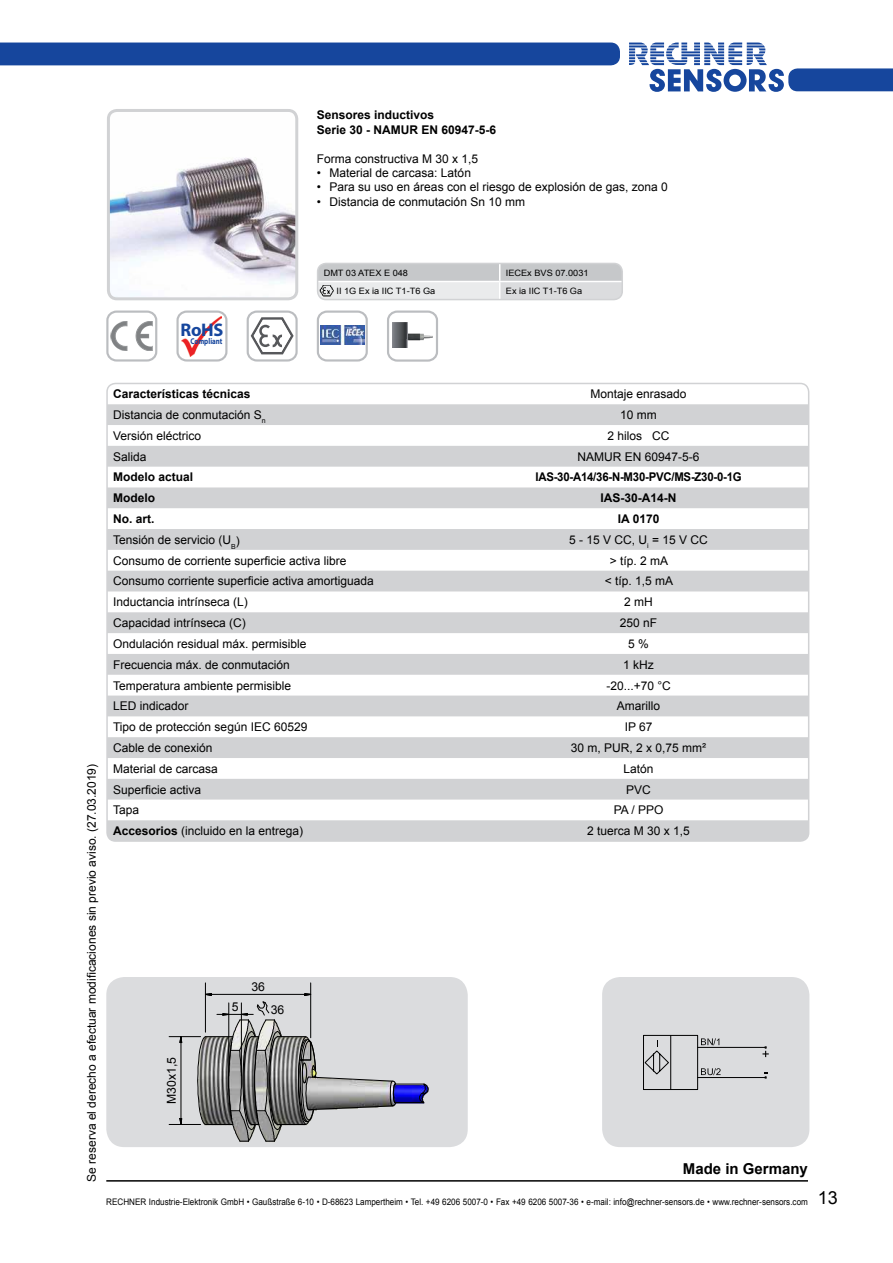
<style>
.page{position:relative;width:893px;height:1263px;background:#fff}
.page>*{position:absolute;margin:0;border:0;box-sizing:border-box;transform-origin:0 0}
.t1{font:700 18.3px "Myriad Pro";color:#16469d}
.t2{font:700 15px "Arial";color:#000}
.t3{font:12.3px "Arial";letter-spacing:-.01em;color:#000}
.t4{font:12px "Arial";color:#000}
.t5{font:700 12px/14.4px "Arial";color:#000}
.t6{font:700 12px "Arial";letter-spacing:-.02em;color:#000;scale:.95 1}
.t7{font:9px "Arial";color:#000;scale:.9 1}
.t8{font:8.7px "Arial";color:#000;scale:1.05 1}
.t9{font:700 8.4px "Myriad Pro";color:#16469d;scale:.82 1}
.t10{font:7.05px "Arial";color:#000}
.s1{font-weight:700}
.s2{font-size:18px}
</style>
<div class="page">
<svg style="left:629px;top:43px;width:264px;height:49px"></svg>
<div style="left:0;top:43px;width:620px;height:22px;background:#16469d"></div>
<hr style="left:106px;top:1180px;width:702px;height:1px;background:#000">
<div style="left:602px;top:977px;width:207px;height:170px;background:#dbdcde;border-radius:18px"></div>
<div style="left:106px;top:977px;width:362px;height:170px;background:#dbdcde;border-radius:18px"></div>
<img style="left:111px;top:113px;width:186px;height:184px">
<div style="left:107px;top:109px;width:191px;height:191px;border:3px solid #d1d2d4;border-radius:9px"></div>
<hr style="left:205px;top:983px;width:1px;height:49px;background:#000">
<hr style="left:310px;top:983px;width:1px;height:55px;background:#000">
<svg style="left:179px;top:1118px;width:4px;height:6px"></svg>
<svg style="left:179px;top:1037px;width:4px;height:6px"></svg>
<hr style="left:181px;top:1042px;width:1px;height:76px;background:#000">
<hr style="left:169px;top:1124px;width:32px;height:1px;background:#000">
<hr style="left:169px;top:1036px;width:32px;height:1px;background:#000">
<svg style="left:197px;top:993px;width:232px;height:149px"></svg>
<svg style="left:764px;top:1072px;width:4px;height:7px"></svg>
<svg style="left:762px;top:1046px;width:7px;height:11px"></svg>
<hr style="left:698px;top:1077px;width:68px;height:1px;background:#000">
<hr style="left:698px;top:1047px;width:68px;height:1px;background:#000">
<svg style="left:643px;top:1034px;width:78px;height:56px"></svg>
<div style="left:106px;top:310px;width:51px;height:52px;border:2px solid #bbbdc0;border-radius:9px"></div>
<svg style="left:111px;top:321px;width:41px;height:30px"></svg>
<div style="left:176px;top:310px;width:51px;height:52px;border:2px solid #bbbdc0;border-radius:9px"></div>
<img style="left:181px;top:316px;width:40px;height:40px">
<div style="left:317px;top:310px;width:51px;height:52px;border:2px solid #bbbdc0;border-radius:9px"></div>
<img style="left:321px;top:325px;width:43px;height:20px">
<div style="left:247px;top:310px;width:51px;height:52px;border:2px solid #bbbdc0;border-radius:9px"></div>
<svg style="left:251px;top:317px;width:43px;height:37px"></svg>
<svg style="left:318px;top:263px;width:304px;height:37px;background:#d6d8d9"></svg>
<div style="left:317px;top:263px;width:306px;height:37px;border:2px solid #d1d2d4;border-radius:9px"></div>
<img style="left:319px;top:284px;width:15px;height:13px">
<div style="left:387px;top:310px;width:51px;height:52px;border:2px solid #bbbdc0;border-radius:9px"></div>
<img style="left:392px;top:323px;width:41px;height:24px">
<svg style="left:109px;top:404px;width:700px;height:437px;fill:#d2d3d5"></svg>
<div style="left:106px;top:383px;width:703px;height:459px;border:2px solid #d1d2d4;border-radius:9px"></div>
<p class="t5" style="left:317px;top:109px;width:181px">Sensores inductivos<br>Serie 30 - NAMUR EN 60947-5-6</p>
<p class="t4" style="left:317px;top:154px;width:163px">Forma constructiva M 30 x 1,5</p>
<p class="t4" style="left:317px;top:165px;width:156px">• Material de carcasa: Latón</p>
<p class="t4" style="left:317px;top:179px;width:352px">• Para su uso en áreas con el riesgo de explosión de gas, zona 0</p>
<p class="t4" style="left:317px;top:194px;width:210px">• Distancia de conmutación Sn 10 mm</p>
<h1 class="t1" style="left:181px;top:323px;width:44px">RoHS</h1>
<p class="t9" style="left:190px;top:338px;width:41px">Compliant</p>
<p class="t8" style="left:324px;top:269px;width:82px">DMT 03 ATEX E 048</p>
<p class="t8" style="left:506px;top:269px;width:80px">IECEx BVS 07.0031</p>
<p class="t8" style="left:336px;top:287px;width:96px">II 1G Ex ia IIC T1-T6 Ga</p>
<p class="t8" style="left:506px;top:287px;width:74px">Ex ia IIC T1-T6 Ga</p>
<p class="t4" style="left:84px;top:1181px;width:419px;rotate:-90deg">Se reserva el derecho a efectuar modificaciones sin previo aviso. (27.03.2019)</p>
<p class="t5" style="left:113px;top:388px;width:139px">Características técnicas</p>
<p class="t4" style="left:591px;top:386px;width:98px">Montaje enrasado</p>
<p class="t4" style="left:113px;top:407px;width:154px">Distancia de conmutación S<sub>n</sub></p>
<p class="t4" style="left:620px;top:410px;width:38px">10 mm</p>
<p class="t4" style="left:113px;top:428px;width:90px">Versión eléctrico</p>
<p class="t4" style="left:608px;top:428px;width:64px">2 hilos CC</p>
<p class="t4" style="left:113px;top:449px;width:35px">Salida</p>
<p class="t4" style="left:578px;top:452px;width:124px">NAMUR EN 60947-5-6</p>
<p class="t5" style="left:113px;top:471px;width:82px">Modelo actual</p>
<p class="t6" style="left:535px;top:473px;width:219px">IAS-30-A14/36-N-M30-PVC/MS-Z30-0-1G</p>
<p class="t5" style="left:113px;top:492px;width:43px">Modelo</p>
<p class="t5" style="left:601px;top:492px;width:78px">IAS-30-A14-N</p>
<p class="t5" style="left:113px;top:513px;width:43px">No. art.</p>
<p class="t5" style="left:618px;top:513px;width:43px">IA 0170</p>
<p class="t4" style="left:113px;top:532px;width:120px">Tensión de servicio (U</p>
<p class="t10" style="left:231px;top:544px;width:10px">B<sup>)</sup></p>
<p class="t4" style="left:569px;top:535px;width:140px">5 - 15 V CC, U<sub>i</sub> = 15 V CC</p>
<p class="t4" style="left:113px;top:553px;width:235px">Consumo de corriente superficie activa libre</p>
<p class="t4" style="left:610px;top:553px;width:60px">&gt; típ. 2 mA</p>
<p class="t4" style="left:113px;top:573px;width:262px">Consumo corriente superficie activa amortiguada</p>
<p class="t4" style="left:605px;top:573px;width:70px">&lt; típ. 1,5 mA</p>
<p class="t4" style="left:113px;top:594px;width:136px">Inductancia intrínseca (L)</p>
<p class="t4" style="left:624px;top:597px;width:30px">2 mH</p>
<p class="t4" style="left:113px;top:615px;width:134px">Capacidad intrínseca (C)</p>
<p class="t4" style="left:620px;top:618px;width:39px">250 nF</p>
<p class="t4" style="left:113px;top:636px;width:195px">Ondulación residual máx. permisible</p>
<p class="t4" style="left:628px;top:639px;width:22px">5 %</p>
<p class="t4" style="left:113px;top:657px;width:178px">Frecuencia máx. de conmutación</p>
<p class="t4" style="left:623px;top:657px;width:32px">1 kHz</p>
<p class="t4" style="left:113px;top:677px;width:180px">Temperatura ambiente permisible</p>
<p class="t4" style="left:606px;top:681px;width:66px">-20...+70 °C</p>
<p class="t4" style="left:113px;top:698px;width:77px">LED indicador</p>
<p class="t4" style="left:617px;top:698px;width:45px">Amarillo</p>
<p class="t4" style="left:113px;top:719px;width:196px">Tipo de protección según IEC 60529</p>
<p class="t4" style="left:625px;top:719px;width:29px">IP 67</p>
<p class="t4" style="left:113px;top:740px;width:101px">Cable de conexión</p>
<p class="t4" style="left:571px;top:740px;width:137px">30 m, PUR, 2 x 0,75 mm²</p>
<p class="t4" style="left:113px;top:761px;width:106px">Material de carcasa</p>
<p class="t4" style="left:624px;top:761px;width:32px">Latón</p>
<p class="t4" style="left:113px;top:781px;width:90px">Superficie activa</p>
<p class="t4" style="left:626px;top:781px;width:26px">PVC</p>
<p class="t4" style="left:113px;top:802px;width:28px">Tapa</p>
<p class="t4" style="left:614px;top:802px;width:51px">PA / PPO</p>
<p class="t4" style="left:113px;top:823px;width:192px"><span class="s1">Accesorios</span> (incluido en la entrega)</p>
<p class="t4" style="left:587px;top:823px;width:104px">2 tuerca M 30 x 1,5</p>
<p class="t3" style="left:167px;top:1104px;width:48px;rotate:-90deg">M30x1,5</p>
<p class="t3" style="left:232px;top:1002px;width:8px">5</p>
<p class="t3" style="left:251px;top:982px;width:15px">36</p>
<p class="t3" style="left:271px;top:1005px;width:15px">36</p>
<p class="t2" style="left:683px;top:1163px;width:127px">Made in Germany</p>
<p class="t7" style="left:106px;top:1196px;width:814px">RECHNER Industrie-Elektronik GmbH • Gaußstraße 6-10 • D-68623 Lampertheim • Tel. +49 6206 5007-0 • Fax +49 6206 5007-36 • e-mail: info@rechner-sensors.de • www.rechner-sensors.com <span class="s2">13</span></p>
</div>
